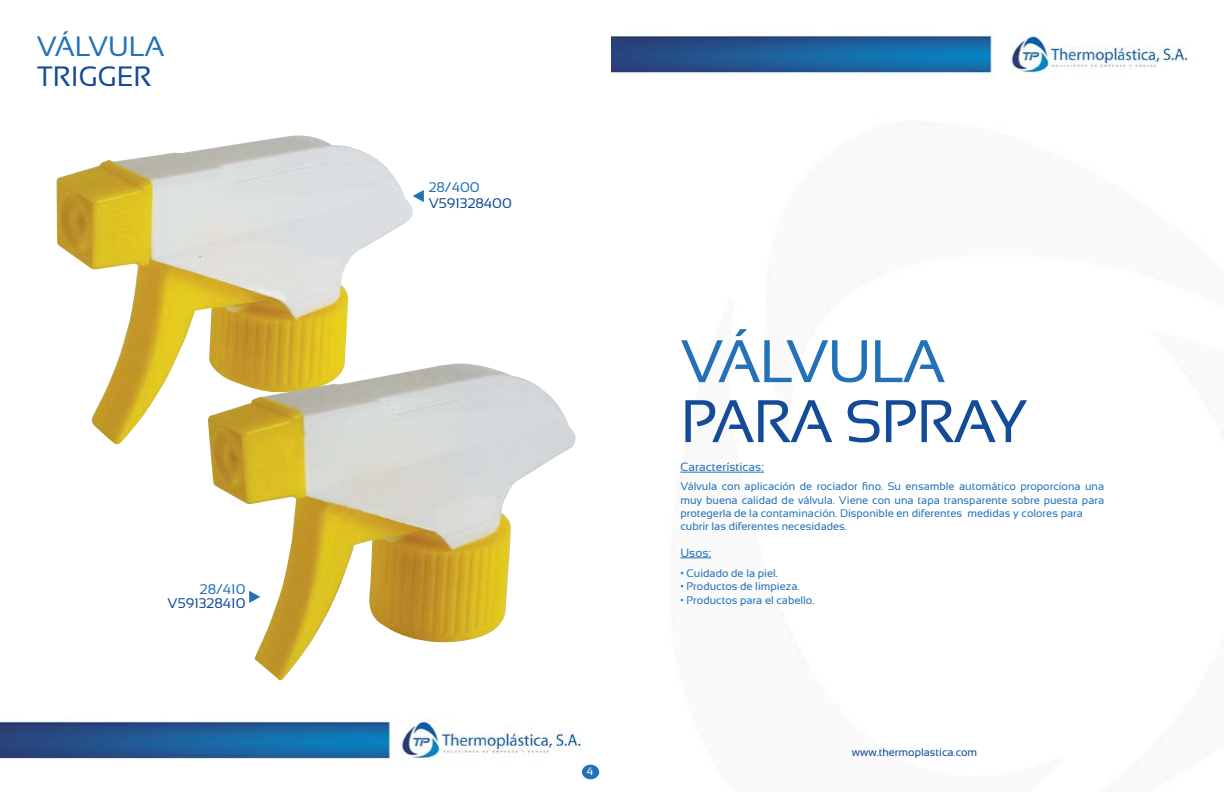
<style>
.page{position:relative;width:1224px;height:792px;background:#fff}
.page>*{position:absolute;margin:0;border:0;box-sizing:border-box;transform-origin:0 0}
.t1{font:60px "Sansation";color:#134b99}
.t2{font:60px "Sansation";color:#2372b9}
.t3{font:28px "Sansation";color:#2372b9}
.t4{font:28px "Sansation";color:#134b99}
.t5{font:14px "Sansation";color:#134b99}
.t6{font:14px "Sansation";color:#2372b9}
.t7{font:12px "Sansation";color:#2372b9}
.t8{font:11px/13.2px "Sansation";color:#2372b9}
.t9{font:11px "Sansation";color:#134b99}
.t10{font:11px "Sansation";color:#fff}
</style>
<div class="page">
<img style="left:0;top:33px;width:1188px;height:747px">
<img style="left:57px;top:135px;width:357px;height:311px">
<img style="left:208px;top:363px;width:368px;height:317px">
<svg style="left:249px;top:591px;width:11px;height:12px"></svg>
<svg style="left:413px;top:190px;width:11px;height:12px"></svg>
<div style="left:582px;top:765px;width:17px;height:14px;background:#2372b9;border-radius:50%"></div>
<hr style="left:680px;top:557px;width:31px;height:1px;background:#2372b9">
<hr style="left:680px;top:472px;width:84px;height:1px;background:#2372b9">
<h2 class="t3" style="left:37px;top:31px;width:129px">Válvula</h2>
<h2 class="t4" style="left:37px;top:61px;width:34px">trigger</h2>
<p class="t6" style="left:200px;top:581px;width:47px">28/410</p>
<p class="t5" style="left:168px;top:595px;width:79px">V591328410</p>
<p class="t6" style="left:429px;top:179px;width:53px">28/400</p>
<p class="t5" style="left:429px;top:196px;width:85px">V591328400</p>
<p class="t10" style="left:587px;top:765px;width:8px">4</p>
<h1 class="t2" style="left:680px;top:328px;width:186px">VÁLVULA</h1>
<h1 class="t1" style="left:680px;top:388px;width:311px">PARASPRAY</h1>
<p class="t7" style="left:680px;top:460px;width:85px">Características:</p>
<p class="t8" style="left:680px;top:480px;width:425px">Válvula con aplicación de rociador fino. Su ensamble automático proporciona una muy buena calidad de válvula. Viene con una tapa transparente sobre puesta para protegerla de la contaminación. Disponible en diferentes medidas y colores para cubrir las diferentes necesidades.</p>
<p class="t7" style="left:680px;top:546px;width:32px">Usos:</p>
<p class="t8" style="left:680px;top:567px;width:99px">• Cuidado de la piel.</p>
<p class="t8" style="left:680px;top:580px;width:121px">• Productos de limpieza.</p>
<p class="t8" style="left:680px;top:593px;width:136px">• Productos para el cabello.</p>
<p class="t9" style="left:852px;top:746px;width:127px">www.thermoplastica.com</p>
</div>
